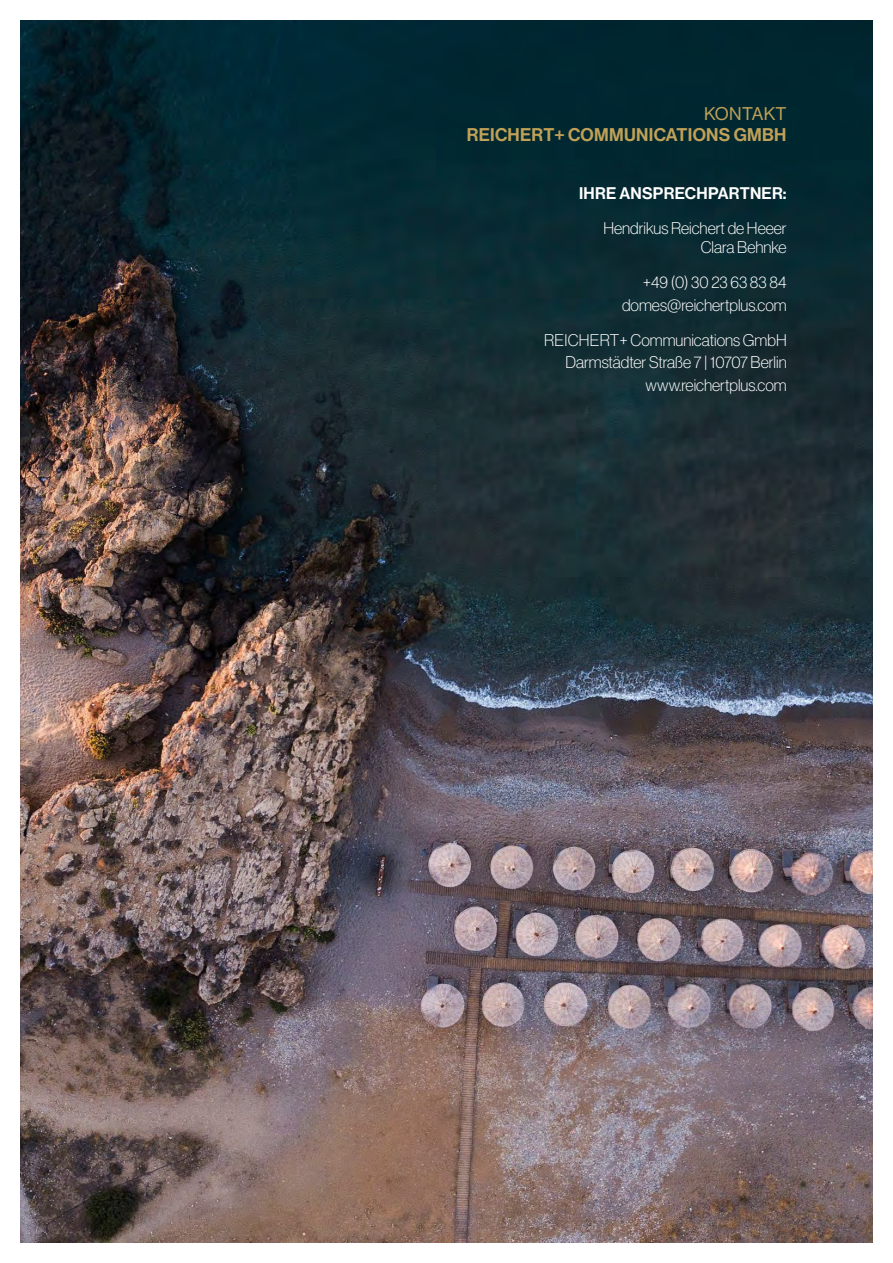
<style>
.page{position:relative;width:893px;height:1263px;background:#fff}
.page>*{position:absolute;margin:0;border:0;box-sizing:border-box;transform-origin:0 0}
.t1{font:18px "N Haas Grotesk DS Pro 65 Md";letter-spacing:.015em;color:#c1a158}
.t2{font:18px "N Haas Grotesk DS Pro 55 Rg";letter-spacing:.015em;color:#c1a158}
.t3{font:16.5px/22.5px "N Haas Grotesk DS Pro 35 X Lt";color:#fff;text-align:right}
.t4{font:16.5px "N Haas Grotesk DS Pro 65 Md";letter-spacing:.015em;color:#fff}
</style>
<div class="page">
<img style="left:20px;top:20px;width:853px;height:1223px">
<p class="t2" style="left:704px;top:104px;width:84px">KONTAKT</p>
<p class="t1" style="left:467px;top:125px;width:321px">REICHERT+ COMMUNICATIONS GMBH</p>
<p class="t4" style="left:579px;top:183px;width:209px">IHRE ANSPRECHPARTNER:</p>
<p class="t3" style="left:603px;top:219px;width:185px;line-height:18.8px">Hendrikus Reichert de Heeer<br>Clara Behnke</p>
<p class="t3" style="left:622px;top:271px;width:166px">+49 (0) 30 23 63 83 84 domes@reichertplus.com</p>
<p class="t3" style="left:544px;top:329px;width:244px">REICHERT+ Communications GmbH<br>Darmstädter Straße 7 | 10707 Berlin www.reichertplus.com</p>
</div>
